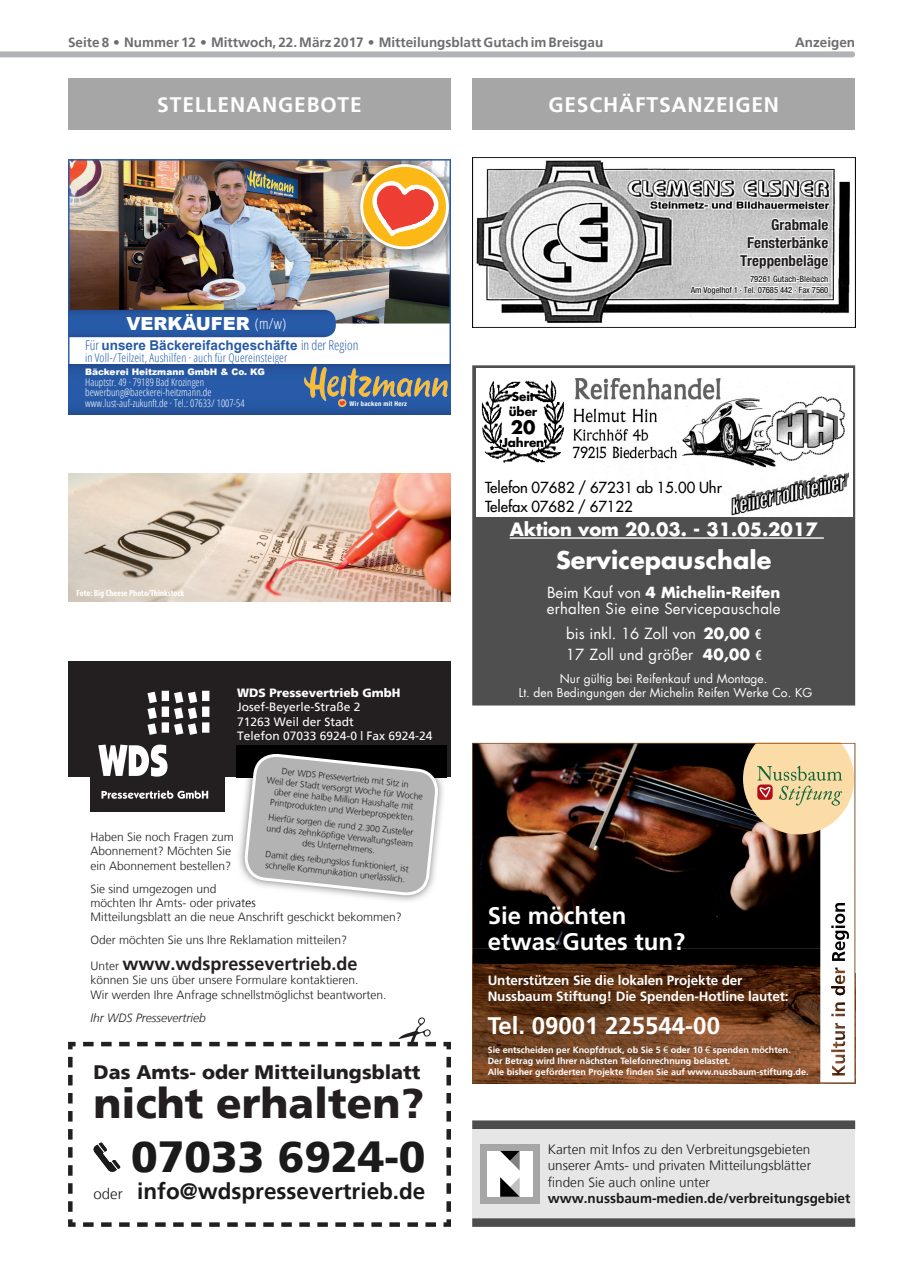
<style>
.page{position:relative;width:902px;height:1280px;background:#fff}
.page>*{position:absolute;margin:0;border:0;box-sizing:border-box;transform-origin:0 0}
.t1{font:900 43.5px "Frutiger";color:#1a1a1a}
.t2{font:900 42px "Frutiger";color:#231f20}
.t3{font:700 24px/25.5px "Frutiger";color:#fff}
.t4{font:700 24px "Futura";color:#fff}
.t5{font:700 22.5px "Frutiger";color:#1a1a1a}
.t6{font:700 21px "Frutiger";letter-spacing:.04em;color:#fff}
.t7{font:900 19.5px "Frutiger";color:#231f20}
.t8{font:700 18px "Frutiger";color:#231f20}
.t9{font:700 18px "Futura";color:#fff}
.t10{font:900 18px "Arial";color:#fff}
.t11{font:700 18px "Futura";color:#000}
.t12{font:15px/16.5px "Futura";letter-spacing:.015em;color:#fff}
.t13{font:700 condensed 15px/18px "Helvetica Neue";color:#231f20;text-align:right}
.t14{font:14.85px/19.2px "Futura";color:#000}
.t15{font:300 13.5px/16.2px "Frutiger";color:#1a1a1a;text-align:justify}
.t16{font:700 13.5px/16.2px "Frutiger";letter-spacing:-.01em;color:#fff}
.t17{font:700 13.5px "Frutiger";color:#6c6d70}
.t18{font:700 13.5px "Arial";letter-spacing:.005em;color:#265aa7}
.t19{font:700 13.5px "Frutiger";color:#1a1a1a}
.t20{font:300 12px/14.4px "Frutiger";color:#231f20}
.t21{font:12px/14.4px "Futura";color:#fff;text-align:center}
.t22{font:12px/14.4px "Frutiger";color:#fff}
.t23{font:300 condensed 12px "Open Sans";letter-spacing:.01em;color:#1e5baa}
.t24{font:900 12px "Frutiger";color:#fff}
.t25{font:italic 300 12px "Frutiger";color:#231f20}
.t26{font:700 12px/14.4px "Futura";letter-spacing:-.01em;color:#000}
.t27{font:300 condensed 10.5px/10.5px "Open Sans";color:#fff}
.t28{font:300 9px/10.8px "Frutiger";color:#231f20;text-align:center}
.t29{font:700 9px/10.8px "Frutiger";color:#fff}
.t30{font:700 condensed 9px "Myriad Pro";color:#fff}
.t31{font:900 9px "Arial";color:#fff}
.t32{font:500 condensed 8.7px/10.5px "Helvetica Neue";letter-spacing:-.01em;color:#231f20;text-align:right}
.t33{font:700 condensed 6.6px "Helvetica Neue";letter-spacing:.035em;color:#fff}
.s1{font-family:"Open Sans";font-weight:300;font-stretch:condensed;font-size:15px}
.s2{font-family:"Open Sans";font-weight:300;font-stretch:condensed}
.s3{font-weight:300;font-size:12px}
.s4{font-weight:300;font-size:15px}
.s5{font-weight:700}
.s6{font-family:"Myriad Pro";font-weight:600;font-stretch:condensed}
.s7{font-family:"Arial";font-weight:400}
</style>
<div class="page">
<div style="left:0;top:51px;width:852px;height:6px;background:#b2b3b7"></div>
<div style="left:68px;top:79px;width:383px;height:51px;background:#a6a6a6"></div>
<img style="left:472px;top:158px;width:383px;height:170px">
<svg style="left:688px;top:217px;width:141px;height:89px"></svg>
<img style="left:68px;top:159px;width:383px;height:205px">
<div style="left:68px;top:364px;width:383px;height:50px;background:linear-gradient(to right,#2659a6,#26529b)"></div>
<svg style="left:68px;top:310px;width:268px;height:27px;background:#2758a3"></svg>
<svg style="left:303px;top:365px;width:145px;height:42px;background:#5d728b"></svg>
<div style="left:473px;top:366px;width:381px;height:339px;background:#4f4f4f"></div>
<div style="left:472px;top:365px;width:383px;height:340px;border:2px solid #4f4f4f"></div>
<div style="left:476px;top:369px;width:376px;height:148px;background:#fff"></div>
<img style="left:572px;top:378px;width:276px;height:138px">
<img style="left:481px;top:380px;width:84px;height:83px">
<div style="left:557px;top:480px;width:162px;height:37px;background:#fff"></div>
<hr style="left:509px;top:537px;width:314px;height:2px;background:#fff">
<div style="left:472px;top:79px;width:383px;height:51px;background:#a6a6a6"></div>
<svg style="left:472px;top:1120px;width:383px;height:107px;background:#cacaca"></svg>
<img style="left:472px;top:743px;width:383px;height:340px">
<div style="left:68px;top:661px;width:383px;height:116px;background:#231f20"></div>
<svg style="left:68px;top:1042px;width:383px;height:185px"></svg>
<svg style="left:93px;top:1142px;width:27px;height:30px"></svg>
<div style="left:90px;top:680px;width:135px;height:131px;background:#231f20"></div>
<svg style="left:98px;top:691px;width:111px;height:108px"></svg>
<img style="left:236px;top:746px;width:210px;height:156px">
<img style="left:236px;top:898px;width:19px;height:5px">
<svg style="left:244px;top:753px;width:194px;height:143px;background:#afafaf"></svg>
<svg style="left:398px;top:1017px;width:34px;height:26px"></svg>
<img style="left:68px;top:474px;width:383px;height:127px">
<p class="t17" style="left:68px;top:34px;width:536px">Seite 8 • Nummer 12 • Mittwoch, 22. März 2017 • Mitteilungsblatt Gutach im Breisgau</p>
<p class="t17" style="left:795px;top:34px;width:62px">Anzeigen</p>
<h3 class="t6" style="left:157px;top:92px;width:206px">STELLENANGEBOTE</h3>
<h3 class="t10" style="left:126px;top:311px;width:161px">VERKÄUFER <span class="s1">(m/w)</span></h3>
<p class="t23" style="left:85px;top:349px;width:204px">in Voll-/Teilzeit, Aushilfen · auch für Quereinsteiger</p>
<p class="t18" style="left:85px;top:336px;width:275px"><span class="s2">Für</span> unsere Bäckereifachgeschäfte <span class="s2">in der Region</span></p>
<p class="t31" style="left:85px;top:365px;width:181px">Bäckerei Heitzmann GmbH &amp; Co. KG</p>
<p class="t27" style="left:85px;top:376px;width:161px">Hauptstr. 49 · 79189 Bad Krozingen bewerbung@baeckerei-heitzmann.de www.lust-auf-zukunft.de · Tel.: 07633/ 1007-54</p>
<p class="t30" style="left:77px;top:587px;width:109px">Foto: Big Cheese Photo/Thinkstock</p>
<p class="t33" style="left:349px;top:398px;width:59px">Wir backen mit Herz</p>
<p class="t24" style="left:237px;top:685px;width:165px">WDS Pressevertrieb GmbH</p>
<p class="t22" style="left:237px;top:700px;width:197px">Josef-Beyerle-Straße 2<br>71263 Weil der Stadt<br>Telefon 07033 6924-0 | Fax 6924-24</p>
<p class="t28" style="left:268px;top:764px;width:159px;rotate:6deg">Der WDS Pressevertrieb mit Sitz in<br>Weil der Stadt versorgt Woche für Woche über eine halbe Million Haushalte mit Printprodukten und Werbeprospekten.</p>
<p class="t28" style="left:268px;top:812px;width:149px;rotate:6deg">Hierfür sorgen die rund 2.300 Zusteller und das zehnköpfige Verwaltungsteam des Unternehmens.</p>
<p class="t28" style="left:266px;top:848px;width:146px;text-align:left;rotate:6deg">Damit dies reibungslos funktioniert, ist schnelle Kommunikation unerlässlich.</p>
<p class="t20" style="left:90px;top:829px;width:145px">Haben Sie noch Fragen zum<br>Abonnement? Möchten Sie ein Abonnement bestellen?</p>
<p class="t20" style="left:90px;top:881px;width:313px">Sie sind umgezogen und<br>möchten Ihr Amts- oder privates<br>Mitteilungsblatt an die neue Anschrift geschickt bekommen?</p>
<p class="t20" style="left:90px;top:933px;width:258px">Oder möchten Sie uns Ihre Reklamation mitteilen?</p>
<h3 class="t8" style="left:90px;top:953px;width:269px"><span class="s3">Unter</span> www.wdspressevertrieb.de</h3>
<p class="t20" style="left:90px;top:973px;width:298px">können Sie uns über unsere Formulare kontaktieren.<br>Wir werden Ihre Anfrage schnellstmöglichst beantworten.</p>
<p class="t25" style="left:90px;top:1011px;width:117px">Ihr WDS Pressevertrieb</p>
<h3 class="t7" style="left:94px;top:1060px;width:328px">Das Amts- oder Mitteilungsblatt</h3>
<h2 class="t2" style="left:94px;top:1078px;width:332px">nicht erhalten?</h2>
<h1 class="t1" style="left:131px;top:1130px;width:296px">07033 6924-0</h1>
<h3 class="t5" style="left:94px;top:1178px;width:333px"><span class="s4">oder</span> info@wdspressevertrieb.de</h3>
<h3 class="t6" style="left:548px;top:92px;width:232px">GESCHÄFTSANZEIGEN</h3>
<p class="t26" style="left:509px;top:389px;width:30px">Seit über</p>
<h3 class="t11" style="left:511px;top:414px;width:26px">20</h3>
<p class="t26" style="left:502px;top:435px;width:44px">Jahren</p>
<p class="t13" style="left:740px;top:215px;width:90px">Grabmale<br>Fensterbänke<br>Treppenbeläge</p>
<p class="t32" style="left:690px;top:274px;width:139px">79261 Gutach-Bleibach<br>Am Vogelhof 1 · Tel. 07685 442 · Fax 7560</p>
<p class="t14" style="left:485px;top:478px;width:238px">Telefon 07682 / 67231 ab 15.00 Uhr<br>Telefax 07682 / 67122</p>
<h3 class="t9" style="left:509px;top:517px;width:309px">Aktion vom 20.03. - 31.05.2017</h3>
<h3 class="t4" style="left:556px;top:543px;width:217px">Servicepauschale</h3>
<p class="t12" style="left:546px;top:584px;width:235px">Beim Kauf von <span class="s5">4 Michelin-Reifen </span>erhalten Sie eine Servicepauschale</p>
<p class="t12" style="left:565px;top:623px;width:197px;line-height:20.7px">bis inkl. 16 Zoll von <span class="s5">20,00</span> <span class="s6">€<br></span>17 Zoll und größer <span class="s5">40,00</span> <span class="s6">€</span></p>
<p class="t21" style="left:519px;top:671px;width:295px">Nur gültig bei Reifenkauf und Montage.<br>Lt. den Bedingungen der Michelin Reifen Werke Co. KG</p>
<h3 class="t3" style="left:487px;top:903px;width:199px">Sie möchten etwas Gutes tun?</h3>
<p class="t16" style="left:487px;top:972px;width:302px">Unterstützen Sie die lokalen Projekte der<br>Nussbaum Stiftung! Die Spenden-Hotline lautet:</p>
<h3 class="t3" style="left:487px;top:1012px;width:234px">Tel. 09001 225544-00</h3>
<p class="t29" style="left:487px;top:1044px;width:322px">Sie entscheiden per Knopfdruck, ob Sie 5 <span class="s7">€</span> oder 10 <span class="s7">€</span> spenden möchten.<br>Der Betrag wird Ihrer nächsten Telefonrechnung belastet.<br>Alle bisher geförderten Projekte finden Sie auf www.nussbaum-stiftung.de.</p>
<p class="t15" style="left:547px;top:1141px;width:265px">Karten mit Infos zu den Verbreitungsgebieten unserer Amts- und privaten Mitteilungsblätter finden Sie auch online unter</p>
<p class="t19" style="left:547px;top:1190px;width:304px">www.nussbaum-medien.de/verbreitungsgebiet</p>
</div>
